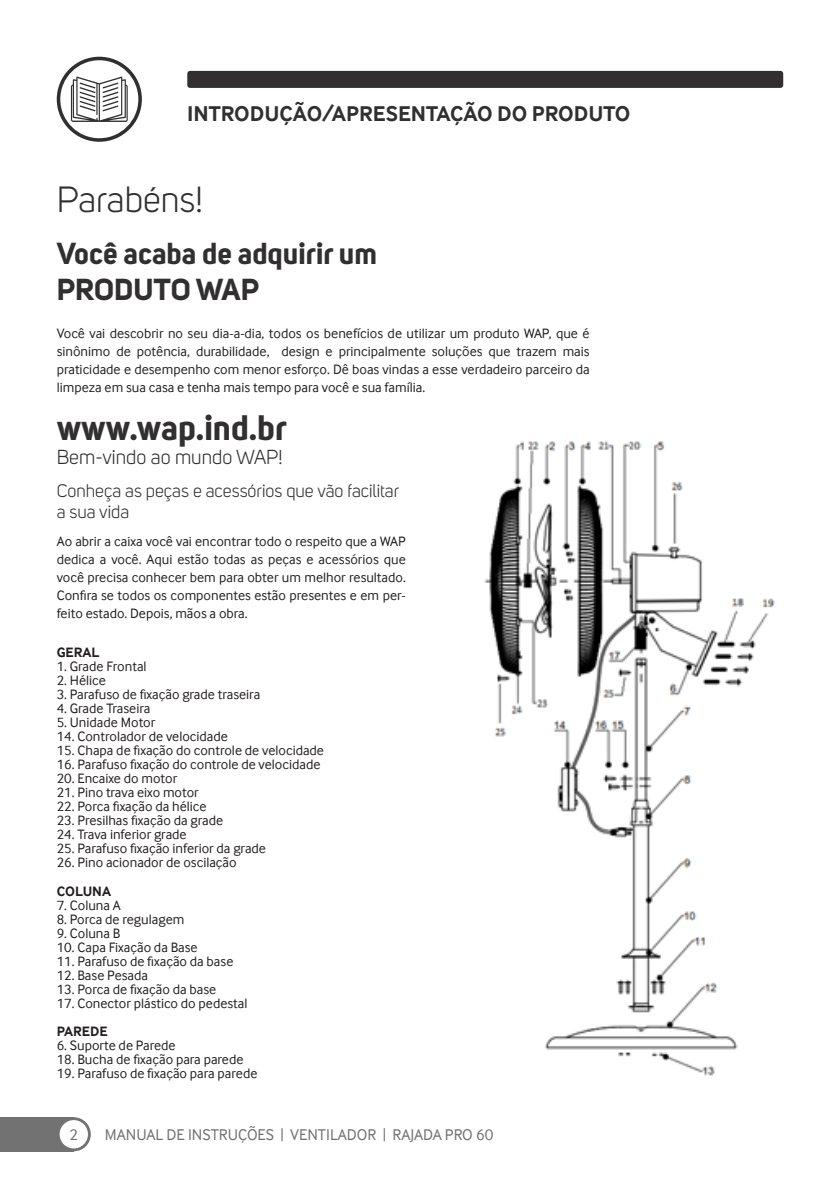
<style>
.page{position:relative;width:840px;height:1191px;background:#fff}
.page>*{position:absolute;margin:0;border:0;box-sizing:border-box;transform-origin:0 0}
.t1{font:36px "Uni Sans";color:#312f30}
.t2{font:700 35px "Uni Sans";color:#312f30}
.t3{font:700 30px/36px "Uni Sans";color:#312f30}
.t4{font:700 22px "Inter Face";color:#312f30}
.t5{font:20px "Uni Sans";color:#312f30}
.t6{font:18px/21.6px "Uni Sans";color:#312f30}
.t7{font:16px "Inter Face";color:#717271}
.t8{font:14px/18px "Inter Face";color:#231f20;text-align:justify}
.t9{font:700 14px "Inter Face";color:#231f20}
</style>
<div class="page">
<div style="left:0;top:1117px;width:74px;height:34px;background:#717271"></div>
<svg style="left:57px;top:1117px;width:34px;height:34px"></svg>
<div style="left:60px;top:1120px;width:28px;height:28px;background:#fff;border-radius:50%"></div>
<div style="left:187px;top:71px;width:595px;height:17px;background:#312f30;border-radius:3px"></div>
<svg style="left:57px;top:57px;width:85px;height:85px"></svg>
<div style="left:60px;top:60px;width:78px;height:78px;background:#fff;border-radius:50%"></div>
<svg style="left:71px;top:77px;width:57px;height:45px"></svg>
<img style="left:484px;top:441px;width:291px;height:635px">
<h3 class="t4" style="left:187px;top:100px;width:444px">INTRODUÇÃO/APRESENTAÇÃO DO PRODUTO</h3>
<h1 class="t1" style="left:57px;top:179px;width:147px">Parabéns!</h1>
<h3 class="t3" style="left:57px;top:235px;width:321px">Você acaba de adquirir um<br>PRODUTO WAP</h3>
<p class="t8" style="left:57px;top:324px;width:534px">Você vai descobrir no seu dia-a-dia, todos os benefícios de utilizar um produto WAP, que é sinônimo de potência, durabilidade, design e principalmente soluções que trazem mais praticidade e desempenho com menor esforço. Dê boas vindas a esse verdadeiro parceiro da limpeza em sua casa e tenha mais tempo para você e sua família.</p>
<h2 class="t2" style="left:57px;top:406px;width:232px">www.wap.ind.br</h2>
<h3 class="t5" style="left:57px;top:445px;width:227px">Bem-vindo ao mundo WAP!</h3>
<p class="t6" style="left:57px;top:479px;width:344px">Conheça as peças e acessórios que vão facilitar a sua vida</p>
<p class="t8" style="left:57px;top:532px;width:350px">Ao abrir a caixa você vai encontrar todo o respeito que a WAP dedica a você. Aqui estão todas as peças e acessórios que você precisa conhecer bem para obter um melhor resultado.<br>Confira se todos os componentes estão presentes e em per&shy;feito estado. Depois, mãos a obra.</p>
<p class="t9" style="left:57px;top:644px;width:44px">GERAL</p>
<p class="t8" style="left:57px;top:657px;width:91px">1. Grade Frontal</p>
<p class="t8" style="left:57px;top:671px;width:51px">2. Hélice</p>
<p class="t8" style="left:57px;top:685px;width:205px">3. Parafuso de fixação grade traseira</p>
<p class="t8" style="left:57px;top:699px;width:95px">4. Grade Traseira</p>
<p class="t8" style="left:57px;top:713px;width:100px">5. Unidade Motor</p>
<p class="t8" style="left:57px;top:727px;width:173px">14. Controlador de velocidade</p>
<p class="t8" style="left:57px;top:741px;width:269px">15. Chapa de fixação do controle de velocidade</p>
<p class="t8" style="left:57px;top:755px;width:265px">16. Parafuso fixação do controle de velocidade</p>
<p class="t8" style="left:57px;top:769px;width:122px">20. Encaixe do motor</p>
<p class="t8" style="left:57px;top:783px;width:143px">21. Pino trava eixo motor</p>
<p class="t8" style="left:57px;top:797px;width:151px">22. Porca fixação da hélice</p>
<p class="t8" style="left:57px;top:811px;width:168px">23. Presilhas fixação da grade</p>
<p class="t8" style="left:57px;top:825px;width:131px">24. Trava inferior grade</p>
<p class="t8" style="left:57px;top:839px;width:211px">25. Parafuso fixação inferior da grade</p>
<p class="t8" style="left:57px;top:853px;width:181px">26. Pino acionador de oscilação</p>
<p class="t9" style="left:57px;top:882px;width:56px">COLUNA</p>
<p class="t8" style="left:57px;top:895px;width:66px">7. Coluna A</p>
<p class="t8" style="left:57px;top:909px;width:129px">8. Porca de regulagem</p>
<p class="t8" style="left:57px;top:923px;width:65px">9. Coluna B</p>
<p class="t8" style="left:57px;top:937px;width:142px">10. Capa Fixação da Base</p>
<p class="t8" style="left:57px;top:951px;width:178px">11. Parafuso de fixação da base</p>
<p class="t8" style="left:57px;top:965px;width:93px">12. Base Pesada</p>
<p class="t8" style="left:57px;top:979px;width:161px">13. Porca de fixação da base</p>
<p class="t8" style="left:57px;top:993px;width:192px">17. Conector plástico do pedestal</p>
<p class="t9" style="left:57px;top:1022px;width:52px">PAREDE</p>
<p class="t8" style="left:57px;top:1035px;width:120px">6. Suporte de Parede</p>
<p class="t8" style="left:57px;top:1049px;width:188px">18. Bucha de fixação para parede</p>
<p class="t8" style="left:57px;top:1063px;width:202px">19. Parafuso de fixação para parede</p>
<p class="t7" style="left:69px;top:1125px;width:10px">2</p>
<p class="t7" style="left:105px;top:1125px;width:389px">MANUAL DE INSTRUÇÕES | VENTILADOR | RAJADA PRO 60</p>
</div>
